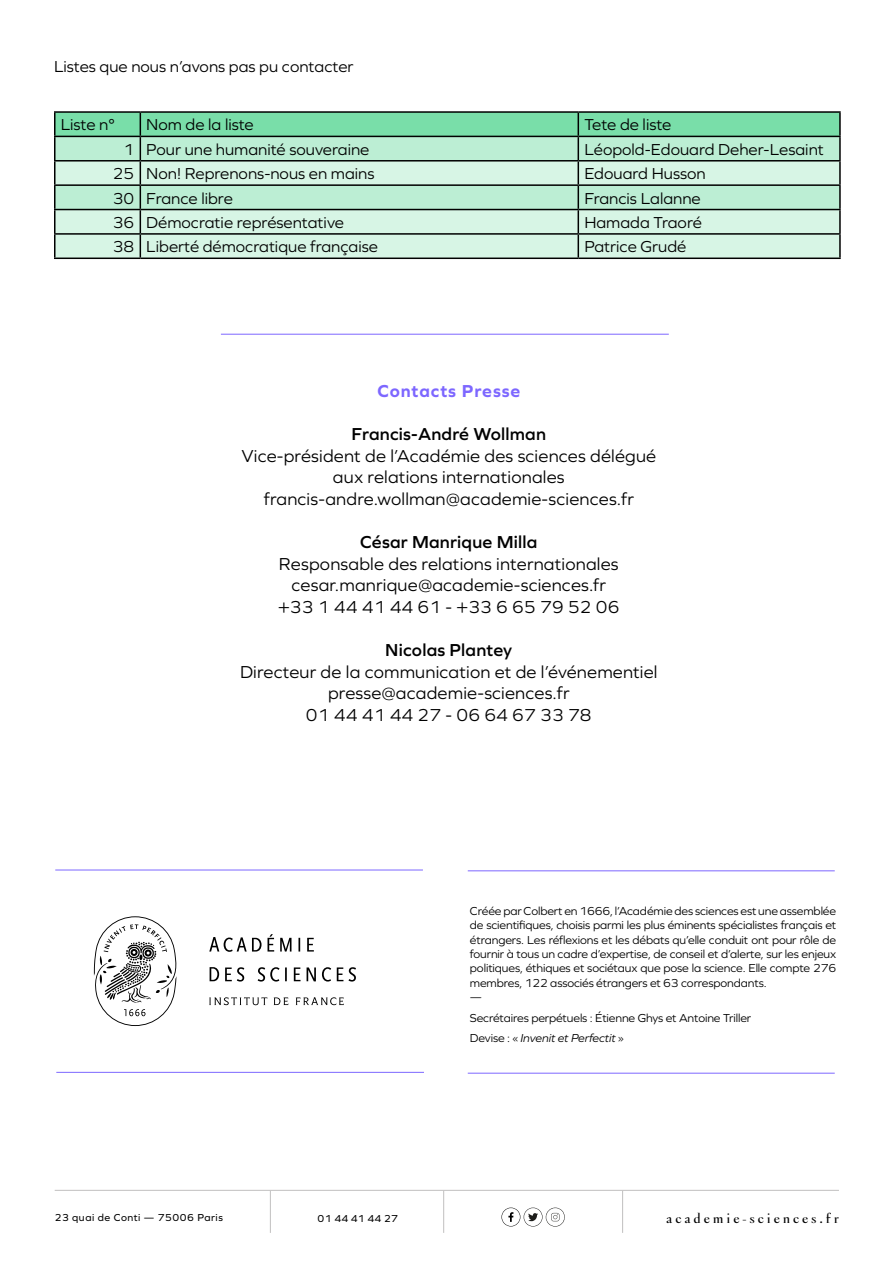
<style>
.page{position:relative;width:893px;height:1263px;background:#fff}
.page>*{position:absolute;margin:0;border:0;box-sizing:border-box;transform-origin:0 0}
.t1{font:18px/21.6px "Graphie";letter-spacing:.01em;color:#000;text-align:center}
.t2{font:600 18px "Graphie";letter-spacing:.01em;color:#000}
.t3{font:700 18px "Graphie";letter-spacing:.05em;color:#7d67ff}
.t4{font:16.5px "Graphie";color:#000}
.t5{font:13.35px "Institut De France";letter-spacing:.22em;color:#000}
.t6{font:12px/14.4px "Graphie";letter-spacing:-.01em;color:#000;text-align:justify}
.t7{font:italic 12px "Graphie";color:#000}
.t8{font:10.5px "Graphie";letter-spacing:.05em;color:#000}
.s1{font-style:italic}
</style>
<div class="page">
<hr style="left:55px;top:1190px;width:784px;height:1px;background:#c1c0c0">
<svg style="left:501px;top:1207px;width:64px;height:19px"></svg>
<hr style="left:443px;top:1191px;width:1px;height:42px;background:#c1c0c0">
<hr style="left:622px;top:1191px;width:1px;height:42px;background:#c1c0c0">
<hr style="left:270px;top:1191px;width:1px;height:42px;background:#c1c0c0">
<hr style="left:221px;top:334px;width:448px;height:1px;background:#7d67ff">
<hr style="left:468px;top:1073px;width:367px;height:1px;background:#7d67ff">
<hr style="left:56px;top:1072px;width:368px;height:1px;background:#7d67ff">
<hr style="left:468px;top:870px;width:367px;height:1px;background:#7d67ff">
<hr style="left:55px;top:870px;width:368px;height:1px;background:#7d67ff">
<svg style="left:93px;top:916px;width:263px;height:110px"></svg>
<hr style="left:54px;top:111px;width:86px;height:2px;background:#000">
<hr style="left:54px;top:113px;width:2px;height:23px;background:#000">
<hr style="left:140px;top:111px;width:438px;height:2px;background:#000">
<hr style="left:578px;top:111px;width:263px;height:2px;background:#000">
<hr style="left:839px;top:113px;width:2px;height:23px;background:#000">
<hr style="left:54px;top:136px;width:86px;height:1px;background:#000">
<hr style="left:54px;top:137px;width:2px;height:23px;background:#000">
<hr style="left:578px;top:136px;width:263px;height:1px;background:#000">
<hr style="left:839px;top:137px;width:2px;height:23px;background:#000">
<hr style="left:54px;top:160px;width:86px;height:2px;background:#000">
<hr style="left:54px;top:162px;width:2px;height:22px;background:#000">
<hr style="left:578px;top:160px;width:263px;height:2px;background:#000">
<hr style="left:839px;top:162px;width:2px;height:22px;background:#000">
<hr style="left:54px;top:184px;width:86px;height:2px;background:#000">
<hr style="left:54px;top:186px;width:2px;height:23px;background:#000">
<hr style="left:578px;top:184px;width:263px;height:2px;background:#000">
<hr style="left:839px;top:186px;width:2px;height:23px;background:#000">
<hr style="left:54px;top:209px;width:86px;height:1px;background:#000">
<hr style="left:54px;top:210px;width:2px;height:23px;background:#000">
<hr style="left:578px;top:209px;width:263px;height:1px;background:#000">
<hr style="left:839px;top:210px;width:2px;height:23px;background:#000">
<hr style="left:54px;top:233px;width:86px;height:2px;background:#000">
<hr style="left:54px;top:235px;width:2px;height:23px;background:#000">
<hr style="left:578px;top:233px;width:263px;height:2px;background:#000">
<svg style="left:55px;top:112px;width:785px;height:146px;background:#b2dfc7"></svg>
<hr style="left:839px;top:235px;width:2px;height:23px;background:#000">
<hr style="left:54px;top:258px;width:86px;height:1px;background:#000">
<hr style="left:140px;top:258px;width:438px;height:1px;background:#000">
<hr style="left:578px;top:258px;width:263px;height:1px;background:#000">
<h2 class="t4" style="left:54px;top:57px;width:301px">Listes que nous n’avons pas pu contacter</h2>
<h2 class="t4" style="left:61px;top:115px;width:56px">Liste n°</h2>
<h2 class="t4" style="left:146px;top:115px;width:109px">Nom de la liste</h2>
<h2 class="t4" style="left:584px;top:115px;width:89px">Tete de liste</h2>
<h2 class="t4" style="left:124px;top:140px;width:247px">1 Pour une humanité souveraine</h2>
<h2 class="t4" style="left:584px;top:140px;width:241px">Léopold-Edouard Deher-Lesaint</h2>
<h2 class="t4" style="left:113px;top:164px;width:263px">25 Non! Reprenons-nous en mains</h2>
<h2 class="t4" style="left:584px;top:164px;width:123px">Edouard Husson</h2>
<h2 class="t4" style="left:113px;top:188px;width:121px">30 France libre</h2>
<h2 class="t4" style="left:584px;top:188px;width:118px">Francis Lalanne</h2>
<h2 class="t4" style="left:113px;top:213px;width:233px">36 Démocratie représentative</h2>
<h2 class="t4" style="left:584px;top:213px;width:119px">Hamada Traoré</h2>
<h2 class="t4" style="left:113px;top:237px;width:267px">38 Liberté démocratique française</h2>
<h2 class="t4" style="left:584px;top:237px;width:104px">Patrice Grudé</h2>
<h1 class="t3" style="left:377px;top:380px;width:144px">Contacts Presse</h1>
<h1 class="t2" style="left:352px;top:423px;width:196px">Francis-André Wollman</h1>
<h1 class="t1" style="left:241px;top:444px;width:416px">Vice-président de l’Académie des sciences délégué aux relations internationales francis-andre.wollman@academie-sciences.fr</h1>
<h1 class="t2" style="left:360px;top:531px;width:179px">César Manrique Milla</h1>
<h1 class="t1" style="left:278px;top:552px;width:343px">Responsable des relations internationales cesar.manrique@academie-sciences.fr +33 1 44 41 44 61 - +33 6 65 79 52 06</h1>
<h1 class="t2" style="left:385px;top:639px;width:129px">Nicolas Plantey</h1>
<h1 class="t1" style="left:240px;top:660px;width:419px">Directeur de la communication et de l’événementiel presse@academie-sciences.fr<br>01 44 41 44 27 - 06 64 67 33 78</h1>
<p class="t6" style="left:470px;top:903px;width:368px">Créée par Colbert en 1666, l’Académie des sciences est une assemblée de scientifiques, choisis parmi les plus éminents spécialistes français et étrangers. Les réflexions et les débats qu’elle conduit ont pour rôle de fournir à tous un cadre d’expertise, de conseil et d’alerte, sur les enjeux politiques, éthiques et sociétaux que pose la science. Elle compte 276 membres, 122 associés étrangers et 63 correspondants.</p>
<p class="t7" style="left:470px;top:990px;width:13px">—</p>
<p class="t6" style="left:470px;top:1007px;width:283px;line-height:20.4px">Secrétaires perpétuels : Étienne Ghys et Antoine Triller<br>Devise : « <span class="s1">Invenit et Perfectit</span> »</p>
<p class="t8" style="left:55px;top:1211px;width:170px">23 quai de Conti — 75006 Paris</p>
<p class="t8" style="left:317px;top:1212px;width:82px">01 44 41 44 27</p>
<p class="t5" style="left:666px;top:1209px;width:174px">academie-sciences.fr</p>
</div>
